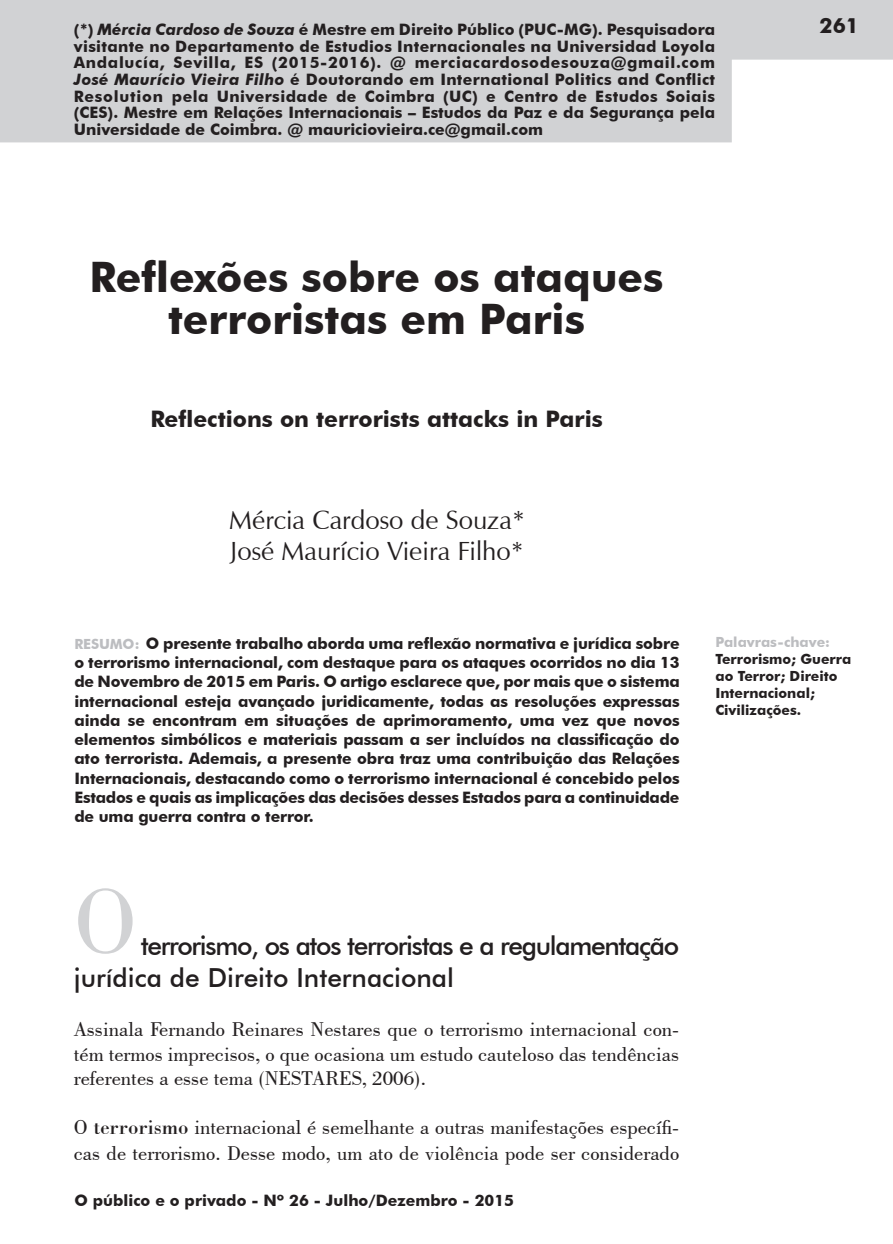
<style>
.page{position:relative;width:893px;height:1244px;background:#fff}
.page>*{position:absolute;margin:0;border:0;box-sizing:border-box;transform-origin:0 0}
.footnote_text{font:95.55px "Bodoni BT";color:#d1d2d4}
.Body_Text_2{font:700 42px/42px "Futura BT";color:#231f20;text-align:center}
.t1{font:500 26.25px/31.5px "Futura BT";letter-spacing:-.05em;color:#231f20}
.heading_1{font:26.25px "Zapf Humanist 601 BT";color:#231f20}
.heading_1-2{font:700 22.75px "Futura BT";color:#231f20}
.t2{font:21px/24.5px "Bodoni BT";color:#231f20;text-align:justify}
.t3{font:700 21px "Futura BT";color:#231f20}
.Body_Text_2-2{font:700 15.75px/19.2px "Futura BT";color:#231f20;text-align:justify}
.Body_Text_2-3{font:700 14px/16.8px "Futura BT";color:#231f20}
.Body_Text_2-4{font:700 14px "Futura BT";color:#bcbdc0}
.s1{font-style:italic}
.s2{font-size:14px;color:#bcbdc0}
.s3{font-style:inherit}
</style>
<div class="page">
<div style="left:0;top:0;width:893px;height:60px;background:#d1d2d4"></div>
<div style="left:0;top:60px;width:732px;height:82px;background:#d1d2d4"></div>
<p class="Body_Text_2-2" style="left:74px;top:21px;width:643px;line-height:16.6px">(*) <span class="s1">Mércia Cardoso de Souza</span> é Mestre em Direito Público (PUC-MG). Pesquisadora visitante no Departamento de Estudios Internacionales na Universidad Loyola Andalucía, Sevilla, ES (2015-2016). @ merciacardosodesouza@gmail.com <span class="s1">José Maurício Vieira Filho</span> é Doutorando em International Politics and Conflict Resolution pela Universidade de Coimbra (UC) e Centro de Estudos Soiais (CES). Mestre em Relações Internacionais – Estudos da Paz e da Segurança pela Universidade de Coimbra. @ mauriciovieira.ce@gmail.com</p>
<p class="Body_Text_2" style="left:90px;top:256px;width:575px">Reflexões sobre os ataques terroristas em Paris</p>
<p class="heading_1-2" style="left:150px;top:405px;width:454px">Reflections on terrorists attacks in Paris</p>
<p class="heading_1" style="left:229px;top:503px;width:297px">Mércia Cardoso de Souza*</p>
<p class="heading_1" style="left:230px;top:535px;width:295px">José Maurício Vieira Filho*</p>
<p class="t3" style="left:820px;top:13px;width:41px">261</p>
<p class="Body_Text_2-2" style="left:74px;top:633px;width:607px"><span class="s2">RESUMO:</span> O presente trabalho aborda uma reflexão normativa e jurídica sobre o terrorismo internacional, com destaque para os ataques ocorridos no dia 13 de Novembro de 2015 em Paris. O artigo esclarece que, por mais que o sistema internacional esteja avançado juridicamente, todas as resoluções expressas ainda se encontram em situações de aprimoramento, uma vez que novos elementos simbólicos e materiais passam a ser incluídos na classificação do ato terrorista. Ademais, a presente obra traz uma contribuição das Relações Internacionais, destacando como o terrorismo internacional é concebido pelos Estados e quais as implicações das decisões desses Estados para a continuidade de uma guerra contra o terror.</p>
<p class="Body_Text_2-4" style="left:715px;top:634px;width:116px">Palavras-chave:</p>
<p class="Body_Text_2-3" style="left:715px;top:651px;width:137px">Terrorismo; Guerra ao Terror; Direito<br>Internacional;<br>Civilizações.</p>
<p class="footnote_text" style="left:74px;top:862px;width:64px">O</p>
<p class="t1" style="left:74px;top:930px;width:607px;text-indent:67px">terrorismo, os atos terroristas e a regulamentação jurídica de Direito Internacional</p>
<p class="t2" style="left:74px;top:1016px;width:607px">Assinala Fernando Reinares Nestares que o terrorismo internacional con&shy;tém termos imprecisos, o que ocasiona um estudo cauteloso das tendências referentes a esse tema (NESTARES, 2006).</p>
<p class="t2" style="left:74px;top:1114px;width:607px;line-height:25.2px">O <span class="s3">terrorismo</span> internacional é semelhante a outras manifestações específi&shy;cas de terrorismo. Desse modo, um ato de violência pode ser considerado</p>
<p class="Body_Text_2-2" style="left:74px;top:1191px;width:441px">O público e o privado - Nº 26 - Julho/Dezembro - 2015</p>
</div>
